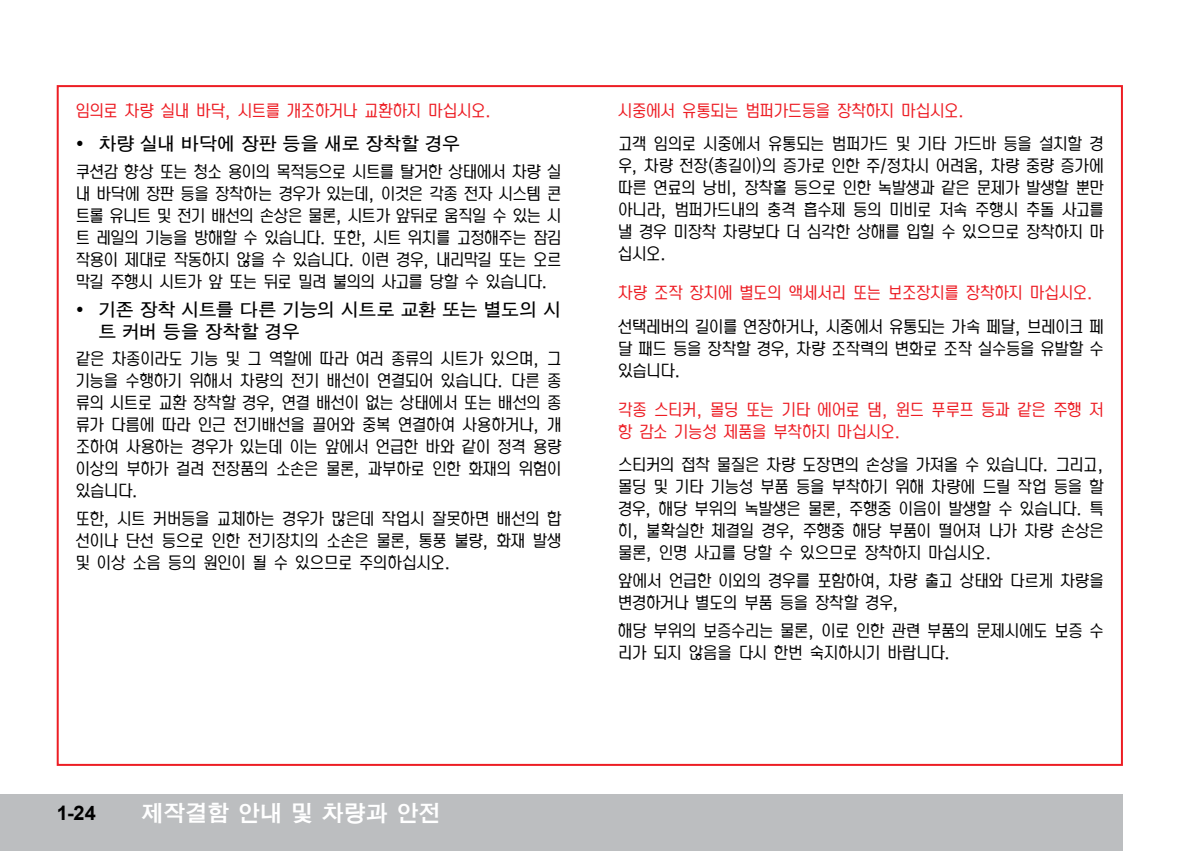
<style>
.page{position:relative;width:1191px;height:851px;background:#fff}
.page>*{position:absolute;margin:0;border:0;box-sizing:border-box;transform-origin:0 0}
.t1{font:22px "H2 gtt B";color:#fff}
.t2{font:700 20px "Arial";color:#000}
.t3{font:18px/22px "S Head R";letter-spacing:-.02em;color:#000;text-align:justify}
.t4{font:18px/22px "S Head R";letter-spacing:-.015em;color:#ed1d24}
.t5{font:18px/22px "H2 gtr B";letter-spacing:-.02em;color:#000}
</style>
<div class="page">
<div style="left:0;top:794px;width:1123px;height:56px;background:#bcbec0"></div>
<p class="t4" style="left:76px;top:99px;width:417px">임의로 차량 실내 바닥, 시트를 개조하거나 교환하지 마십시오.</p>
<p class="t5" style="left:98px;top:133px;width:363px">차량 실내 바닥에 장판 등을 새로 장착할 경우</p>
<p class="t3" style="left:76px;top:160px;width:487px">쿠션감 향상 또는 청소 용이의 목적등으로 시트를 탈거한 상태에서 차량 실 내 바닥에 장판 등을 장착하는 경우가 있는데, 이것은 각종 전자 시스템 콘 트롤 유니트 및 전기 배선의 손상은 물론, 시트가 앞뒤로 움직일 수 있는 시 트 레일의 기능을 방해할 수 있습니다. 또한, 시트 위치를 고정해주는 잠김 작용이 제대로 작동하지 않을 수 있습니다. 이런 경우, 내리막길 또는 오르 막길 주행시 시트가 앞 또는 뒤로 밀려 불의의 사고를 당할 수 있습니다.</p>
<p class="t5" style="left:98px;top:298px;width:464px">기존 장착 시트를 다른 기능의 시트로 교환 또는 별도의 시 트 커버 등을 장착할 경우</p>
<p class="t3" style="left:76px;top:348px;width:487px">같은 차종이라도 기능 및 그 역할에 따라 여러 종류의 시트가 있으며, 그 기능을 수행하기 위해서 차량의 전기 배선이 연결되어 있습니다. 다른 종 류의 시트로 교환 장착할 경우, 연결 배선이 없는 상태에서 또는 배선의 종 류가 다름에 따라 인근 전기배선을 끌어와 중복 연결하여 사용하거나, 개 조하여 사용하는 경우가 있는데 이는 앞에서 언급한 바와 같이 정격 용량 이상의 부하가 걸려 전장품의 소손은 물론, 과부하로 인한 화재의 위험이 있습니다.</p>
<p class="t3" style="left:76px;top:507px;width:487px">또한, 시트 커버등을 교체하는 경우가 많은데 작업시 잘못하면 배선의 합 선이나 단선 등으로 인한 전기장치의 소손은 물론, 통풍 불량, 화재 발생 및 이상 소음 등의 원인이 될 수 있으므로 주의하십시오.</p>
<p class="t2" style="left:57px;top:799px;width:41px">1-24</p>
<p class="t1" style="left:142px;top:802px;width:301px">제작결함 안내 및 차량과 안전</p>
<p class="t4" style="left:618px;top:99px;width:348px">시중에서 유통되는 범퍼가드등을 장착하지 마십시오.</p>
<p class="t3" style="left:618px;top:133px;width:487px">고객 임의로 시중에서 유통되는 범퍼가드 및 기타 가드바 등을 설치할 경 우, 차량 전장(총길이)의 증가로 인한 주/정차시 어려움, 차량 중량 증가에 따른 연료의 낭비, 장착홀 등으로 인한 녹발생과 같은 문제가 발생할 뿐만 아니라, 범퍼가드내의 충격 흡수제 등의 미비로 저속 주행시 추돌 사고를 낼 경우 미장착 차량보다 더 심각한 상해를 입힐 수 있으므로 장착하지 마 십시오.</p>
<p class="t4" style="left:618px;top:282px;width:477px">차량 조작 장치에 별도의 액세서리 또는 보조장치를 장착하지 마십시오.</p>
<p class="t3" style="left:618px;top:315px;width:487px">선택레버의 길이를 연장하거나, 시중에서 유통되는 가속 페달, 브레이크 페 달 패드 등을 장착할 경우, 차량 조작력의 변화로 조작 실수등을 유발할 수 있습니다.</p>
<p class="t4" style="left:618px;top:398px;width:487px">각종 스티커, 몰딩 또는 기타 에어로 댐, 윈드 푸루프 등과 같은 주행 저 항 감소 기능성 제품을 부착하지 마십시오.</p>
<p class="t3" style="left:618px;top:453px;width:487px">스티커의 접착 물질은 차량 도장면의 손상을 가져올 수 있습니다. 그리고, 몰딩 및 기타 기능성 부품 등을 부착하기 위해 차량에 드릴 작업 등을 할 경우, 해당 부위의 녹발생은 물론, 주행중 이음이 발생할 수 있습니다. 특 히, 불확실한 체결일 경우, 주행중 해당 부품이 떨어져 나가 차량 손상은 물론, 인명 사고를 당할 수 있으므로 장착하지 마십시오.</p>
<p class="t3" style="left:618px;top:569px;width:487px">앞에서 언급한 이외의 경우를 포함하여, 차량 출고 상태와 다르게 차량을 변경하거나 별도의 부품 등을 장착할 경우,</p>
<p class="t3" style="left:618px;top:619px;width:487px">해당 부위의 보증수리는 물론, 이로 인한 관련 부품의 문제시에도 보증 수 리가 되지 않음을 다시 한번 숙지하시기 바랍니다.</p>
</div>
